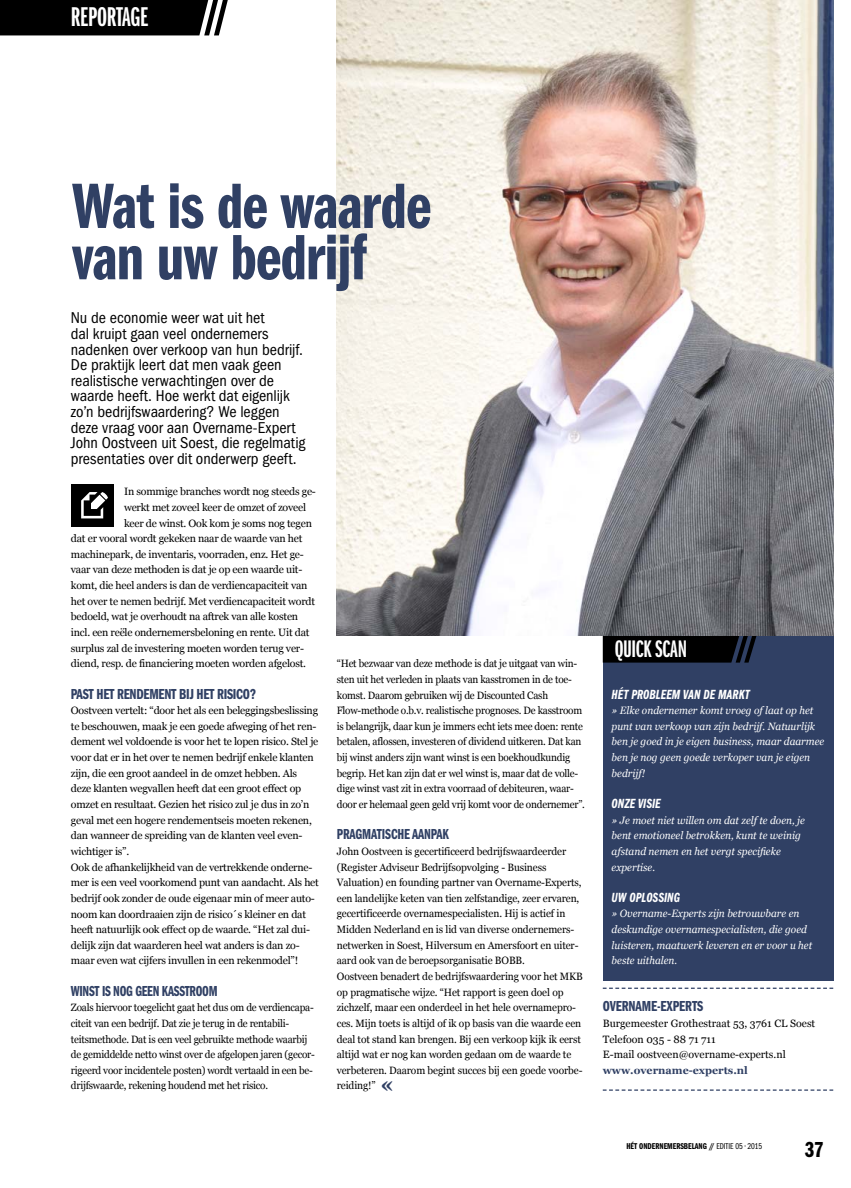
<style>
.page{position:relative;width:851px;height:1188px;background:#fff}
.page>*{position:absolute;margin:0;border:0;box-sizing:border-box;transform-origin:0 0}
.t1{font:66.25px/51.2px "ITC Franklin Gothic Std Dm Cp";letter-spacing:-.01em;color:#304064}
.t2{font:28.12px "ITC Franklin Gothic Std Dm X Cp";letter-spacing:-.015em;color:#fff}
.t3{font:24.75px "ITC Franklin Gothic Std Dm X Cp";letter-spacing:-.01em;color:#fff}
.t4{font:22.5px "ITC Franklin Gothic Std Dm Cp";color:#000}
.t5{font:condensed 16.25px/15.6px "ITC Franklin Gothic Std";letter-spacing:-.005em;color:#000}
.t6{font:15px "ITC Franklin Gothic Std Dm Cp";letter-spacing:-.02em;color:#304064}
.t7{font:15px "ITC Franklin Gothic Std Dm Cp";letter-spacing:-.02em;color:#304064;scale:.94 1}
.t8{font:15px "ITC Franklin Gothic Std Dm Cp";letter-spacing:-.02em;color:#304064;scale:.96 1}
.t9{font:13.75px "ITC Franklin Gothic Std Dm Cp It";color:#fff;scale:.95 1}
.t10{font:10.62px/15.6px "Georgia";letter-spacing:-.02em;color:#000}
.t11{font:10.62px/15.6px "Georgia";letter-spacing:-.02em;color:#000;scale:.94 1}
.t12{font:10.62px/15.6px "Georgia";letter-spacing:-.02em;color:#000;scale:.96 1}
.t13{font:italic 10.62px/15.6px "Georgia";color:#fff;scale:.95 1}
.t14{font:10.62px/15.6px "Georgia";color:#000}
.t15{font:700 10.62px "Georgia";color:#304064}
.t16{font:8.75px "ITC Franklin Gothic Std Dm Cp";color:#000}
.s1{font-weight:700;font-size:22.5px;color:#304064}
.s2{font-family:"ITC Franklin Gothic Std Bk Cp"}
</style>
<div class="page">
<img style="left:337px;top:0;width:496px;height:635px">
<div style="left:602px;top:635px;width:231px;height:344px;background:#304064"></div>
<svg style="left:602px;top:635px;width:154px;height:27px;background:#08090c"></svg>
<svg style="left:602px;top:987px;width:231px;height:1px"></svg>
<svg style="left:602px;top:1089px;width:231px;height:1px"></svg>
<div style="left:71px;top:484px;width:42px;height:42px;background:#000"></div>
<svg style="left:81px;top:492px;width:27px;height:26px"></svg>
<svg style="left:0;top:0;width:228px;height:35px;background:#101010"></svg>
<h2 class="t2" style="left:71px;top:2px;width:79px">REPORTAGE</h2>
<h1 class="t1" style="left:72px;top:181px;width:360px">Wat is de waarde van uw bedrijf</h1>
<p class="t5" style="left:71px;top:310px;width:236px">Nu de economie weer wat uit het<br>dal kruipt gaan veel ondernemers nadenken over verkoop van hun bedrijf.<br>De praktijk leert dat men vaak geen realistische verwachtingen over de waarde heeft. Hoe werkt dat eigenlijk zo’n bedrijfswaardering? We leggen deze vraag voor aan Overname-Expert John Oostveen uit Soest, die regelmatig presentaties over dit onderwerp geeft.</p>
<p class="t10" style="left:124px;top:483px;width:193px">In sommige branches wordt nog steeds ge-</p>
<p class="t10" style="left:124px;top:499px;width:183px">werkt met zoveel keer de omzet of zoveel</p>
<p class="t10" style="left:124px;top:514px;width:189px">keer de winst. Ook kom je soms nog tegen</p>
<p class="t10" style="left:71px;top:530px;width:233px">dat er vooral wordt gekeken naar de waarde van het</p>
<p class="t10" style="left:71px;top:545px;width:234px">machinepark, de inventaris, voorraden, enz. Het ge-</p>
<p class="t10" style="left:71px;top:561px;width:233px">vaar van deze methoden is dat je op een waarde uit-</p>
<p class="t10" style="left:71px;top:577px;width:238px">komt, die heel anders is dan de verdiencapaciteit van</p>
<p class="t10" style="left:71px;top:592px;width:246px">het over te nemen bedrijf. Met verdiencapaciteit wordt</p>
<p class="t10" style="left:71px;top:608px;width:229px">bedoeld, wat je overhoudt na aftrek van alle kosten</p>
<p class="t10" style="left:71px;top:624px;width:240px">incl. een reële ondernemersbeloning en rente. Uit dat</p>
<p class="t10" style="left:71px;top:639px;width:234px">surplus zal de investering moeten worden terug ver-</p>
<p class="t10" style="left:71px;top:655px;width:237px">diend, resp. de financiering moeten worden afgelost.</p>
<h3 class="t6" style="left:71px;top:685px;width:187px">PAST HET RENDEMENT BIJ HET RISICO?</h3>
<p class="t10" style="left:71px;top:702px;width:249px">Oostveen vertelt: “door het als een beleggingsbeslissing te beschouwen, maak je een goede afweging of het ren&shy;dement wel voldoende is voor het te lopen risico. Stel je voor dat er in het over te nemen bedrijf enkele klanten zijn, die een groot aandeel in de omzet hebben. Als deze klanten wegvallen heeft dat een groot effect op omzet en resultaat. Gezien het risico zul je dus in zo’n geval met een hogere rendementseis moeten rekenen, dan wanneer de spreiding van de klanten veel even&shy;wichtiger is”.<br>Ook de afhankelijkheid van de vertrekkende onderne&shy;mer is een veel voorkomend punt van aandacht. Als het bedrijf ook zonder de oude eigenaar min of meer auto&shy;noom kan doordraaien zijn de risico´s kleiner en dat heeft natuurlijk ook effect op de waarde. “Het zal dui&shy;delijk zijn dat waarderen heel wat anders is dan zo&shy;maar even wat cijfers invullen in een rekenmodel”!</p>
<h3 class="t7" style="left:71px;top:982px;width:157px">WINST IS NOG GEEN KASSTROOM</h3>
<p class="t11" style="left:71px;top:999px;width:261px">Zoals hiervoor toegelicht gaat het dus om de verdiencapa&shy;citeit van een bedrijf. Dat zie je terug in de rentabili&shy;teitsmethode. Dat is een veel gebruikte methode waarbij de gemiddelde netto winst over de afgelopen jaren (gecor&shy;rigeerd voor incidentele posten) wordt vertaald in een be&shy;drijfswaarde, rekening houdend met het risico.</p>
<p class="t11" style="left:337px;top:655px;width:265px">“Het bezwaar van deze methode is dat je uitgaat van win&shy;sten uit het verleden in plaats van kasstromen in de toe&shy;komst. Daarom gebruiken wij de Discounted Cash Flow-methode o.b.v. realistische prognoses. De kasstroom is belangrijk, daar kun je immers echt iets mee doen: rente betalen, aflossen, investeren of dividend uitkeren. Dat kan bij winst anders zijn want winst is een boekhoudkundig begrip. Het kan zijn dat er wel winst is, maar dat de volle&shy;dige winst vast zit in extra voorraad of debiteuren, waar&shy;door er helemaal geen geld vrij komt voor de ondernemer”.</p>
<h3 class="t8" style="left:337px;top:825px;width:118px">PRAGMATISCHE AANPAK</h3>
<p class="t12" style="left:337px;top:842px;width:258px">John Oostveen is gecertificeerd bedrijfswaardeerder (Register Adviseur Bedrijfsopvolging - Business Valuation) en founding partner van Overname-Experts, een landelijke keten van tien zelfstandige, zeer ervaren, gecertificeerde overnamespecialisten. Hij is actief in Midden Nederland en is lid van diverse ondernemers&shy;netwerken in Soest, Hilversum en Amersfoort en uiter&shy;aard ook van de beroepsorganisatie BOBB.<br>Oostveen benadert de bedrijfswaardering voor het MKB op pragmatische wijze. “Het rapport is geen doel op zichzelf, maar een onderdeel in het hele overnamepro&shy;ces. Mijn toets is altijd of ik op basis van die waarde een deal tot stand kan brengen. Bij een verkoop kijk ik eerst altijd wat er nog kan worden gedaan om de waarde te verbeteren. Daarom begint succes bij een goede voorbe&shy;reiding!” <span class="s1">«</span></p>
<h3 class="t3" style="left:614px;top:635px;width:74px">QUICK SCAN</h3>
<p class="t9" style="left:611px;top:686px;width:147px">HÉT PROBLEEM VAN DE MARKT</p>
<p class="t13" style="left:611px;top:702px;width:225px">» Elke ondernemer komt vroeg of laat op het punt van verkoop van zijn bedrijf. Natuurlijk ben je goed in je eigen business, maar daarmee ben je nog geen goede verkoper van je eigen bedrijf!</p>
<p class="t9" style="left:611px;top:795px;width:53px">ONZE VISIE</p>
<p class="t13" style="left:611px;top:811px;width:205px">» Je moet niet willen om dat zelf te doen, je bent emotioneel betrokken, kunt te weinig afstand nemen en het vergt specifieke expertise.</p>
<p class="t9" style="left:611px;top:889px;width:73px">UW OPLOSSING</p>
<p class="t13" style="left:611px;top:905px;width:212px">» Overname-Experts zijn betrouwbare en deskundige overnamespecialisten, die goed luisteren, maatwerk leveren en er voor u het beste uithalen.</p>
<h3 class="t6" style="left:602px;top:997px;width:102px">OVERNAME-EXPERTS</h3>
<p class="t14" style="left:602px;top:1014px;width:214px">Burgemeester Grothestraat 53, 3761 CL Soest<br>Telefoon 035 - 88 71 711<br>E-mail oostveen@overname-experts.nl</p>
<p class="t15" style="left:602px;top:1061px;width:146px">www.overname-experts.nl</p>
<p class="t16" style="left:626px;top:1140px;width:137px">HÉT ONDERNEMERSBELANG // <span class="s2">EDITIE 05 • 2015</span></p>
<h3 class="t4" style="left:804px;top:1137px;width:20px">37</h3>
</div>
